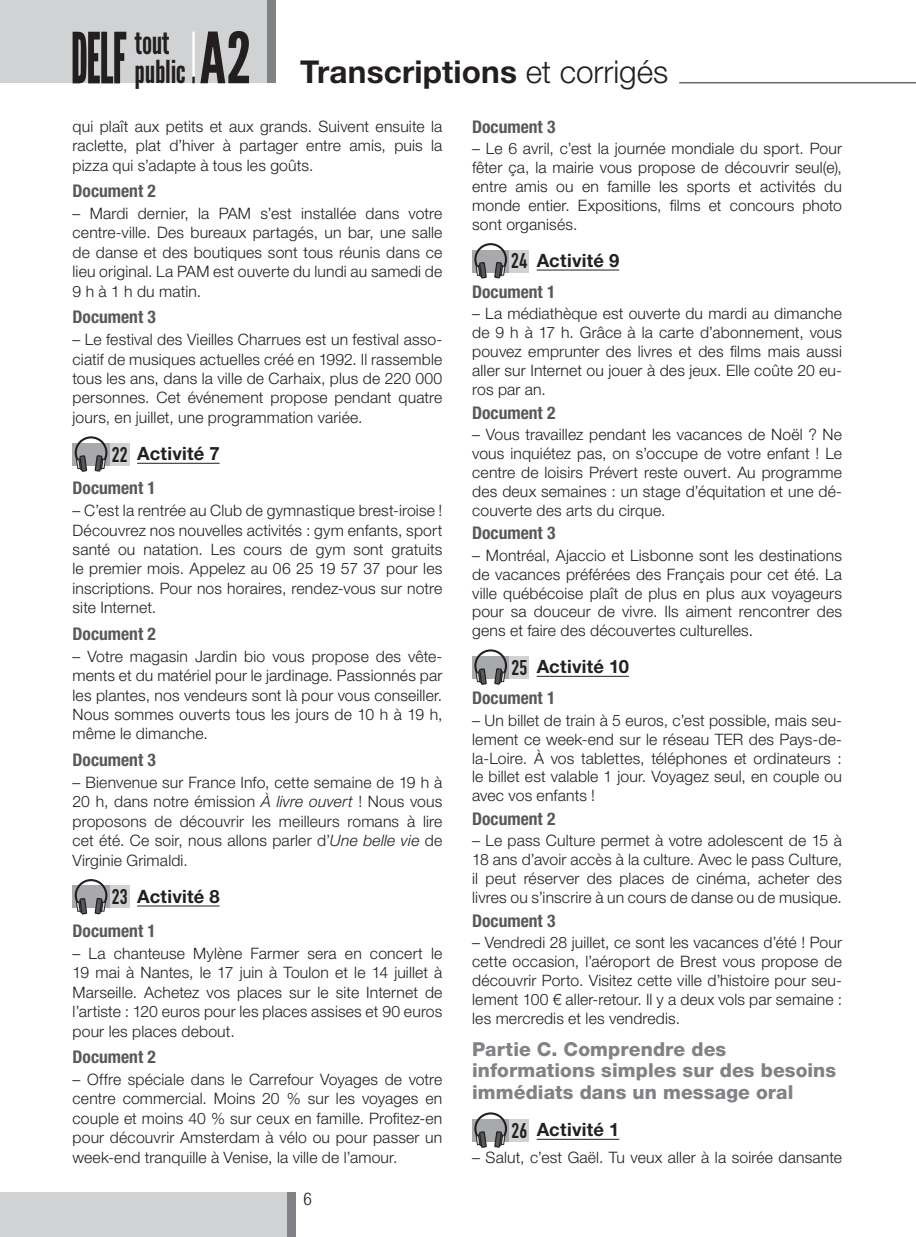
<style>
.page{position:relative;width:916px;height:1237px;background:#fff}
.page>*{position:absolute;margin:0;border:0;box-sizing:border-box;transform-origin:0 0}
.t1{font:70.35px "League Gothic";color:#231f20}
.t2{font:700 31.5px "Helvetica Neue LT Std";letter-spacing:.005em;color:#231f20}
.t3{font:31.5px/29.4px "League Gothic";letter-spacing:-.01em;color:#231f20}
._00-Piste_audio{font:21px "DIN Engschrift Std";letter-spacing:.01em;color:#231f20}
._01-Partie{font:800 19.25px/21.9px "Helvetica Neue LT Std";letter-spacing:.005em;color:#808285}
._01-Exercice-Activité-Titre{font:700 18.38px "Helvetica Neue LT Std";letter-spacing:.01em;color:#231f20}
._01-Document-Titre{font:700 condensed 17.5px "Helvetica Neue LT Std";color:#57585a}
.t4{font:300 condensed 17.5px "Helvetica Neue LT Std";color:#231f20}
._01-Texte_Just{font:300 15.75px/19.4px "Helvetica Neue LT Std";letter-spacing:.01em;color:#231f20;text-align:justify}
.s1{font-style:italic}
.s2{font-weight:300}
</style>
<div class="page">
<div style="left:0;top:0;width:267px;height:83px;background:#d1d2d4"></div>
<div style="left:267px;top:0;width:9px;height:83px;background:#808285"></div>
<hr style="left:192px;top:32px;width:3px;height:45px;background:#fff">
<svg style="left:192px;top:77px;width:3px;height:6px"></svg>
<div style="left:0;top:1192px;width:287px;height:44px;background:#d1d2d4"></div>
<div style="left:287px;top:1192px;width:9px;height:44px;background:#808285"></div>
<hr style="left:679px;top:82px;width:236px;height:1px;background:#231f20">
<svg style="left:73px;top:32px;width:53px;height:51px"></svg>
<hr style="left:137px;top:463px;width:82px;height:1px;background:#231f20">
<hr style="left:137px;top:905px;width:82px;height:1px;background:#231f20">
<svg style="left:73px;top:443px;width:37px;height:22px"></svg>
<div style="left:110px;top:443px;width:20px;height:22px;background:#d1d2d4"></div>
<svg style="left:75px;top:436px;width:32px;height:36px"></svg>
<svg style="left:73px;top:885px;width:37px;height:23px"></svg>
<div style="left:110px;top:885px;width:20px;height:23px;background:#d1d2d4"></div>
<svg style="left:75px;top:879px;width:32px;height:35px"></svg>
<hr style="left:536px;top:270px;width:83px;height:1px;background:#231f20">
<hr style="left:536px;top:676px;width:93px;height:1px;background:#231f20">
<hr style="left:536px;top:1138px;width:83px;height:1px;background:#231f20">
<div style="left:472px;top:250px;width:37px;height:22px;background:#a8a9ad"></div>
<div style="left:509px;top:250px;width:20px;height:22px;background:#d1d2d4"></div>
<svg style="left:474px;top:243px;width:33px;height:35px"></svg>
<div style="left:472px;top:656px;width:37px;height:22px;background:#a8a9ad"></div>
<div style="left:509px;top:656px;width:20px;height:22px;background:#d1d2d4"></div>
<svg style="left:474px;top:649px;width:33px;height:35px"></svg>
<div style="left:472px;top:1119px;width:37px;height:22px;background:#a8a9ad"></div>
<div style="left:509px;top:1119px;width:20px;height:22px;background:#d1d2d4"></div>
<svg style="left:474px;top:1112px;width:33px;height:35px"></svg>
<h1 class="t1" style="left:200px;top:16px;width:53px">A2</h1>
<h2 class="t3" style="left:135px;top:28px;width:53px">tout public</h2>
<p class="_01-Texte_Just" style="left:73px;top:116px;width:371px">qui plaît aux petits et aux grands. Suivent ensuite la raclette, plat d’hiver à partager entre amis, puis la pizza qui s’adapte à tous les goûts.</p>
<p class="_01-Document-Titre" style="left:73px;top:180px;width:85px">Document 2</p>
<p class="_01-Texte_Just" style="left:73px;top:203px;width:371px">– Mardi dernier, la PAM s’est installée dans votre centre-ville. Des bureaux partagés, un bar, une salle de danse et des boutiques sont tous réunis dans ce lieu original. La PAM est ouverte du lundi au samedi de 9 h à 1 h du matin.</p>
<p class="_01-Document-Titre" style="left:73px;top:306px;width:85px">Document 3</p>
<p class="_01-Texte_Just" style="left:73px;top:329px;width:371px">– Le festival des Vieilles Charrues est un festival asso&shy;ciatif de musiques actuelles créé en 1992. Il rassemble tous les ans, dans la ville de Carhaix, plus de 220 000 personnes. Cet événement propose pendant quatre jours, en juillet, une programmation variée.</p>
<p class="_01-Exercice-Activité-Titre" style="left:137px;top:442px;width:84px">Activité 7</p>
<p class="_01-Document-Titre" style="left:73px;top:477px;width:85px">Document 1</p>
<p class="_01-Texte_Just" style="left:73px;top:500px;width:371px">– C’est la rentrée au Club de gymnastique brest-iroise !<br>Découvrez nos nouvelles activités : gym enfants, sport santé ou natation. Les cours de gym sont gratuits le premier mois. Appelez au 06 25 19 57 37 pour les inscriptions. Pour nos horaires, rendez-vous sur notre site Internet.</p>
<p class="_01-Document-Titre" style="left:73px;top:623px;width:85px">Document 2</p>
<p class="_01-Texte_Just" style="left:73px;top:646px;width:371px">– Votre magasin Jardin bio vous propose des vête&shy;ments et du matériel pour le jardinage. Passionnés par les plantes, nos vendeurs sont là pour vous conseiller.<br>Nous sommes ouverts tous les jours de 10 h à 19 h, même le dimanche.</p>
<p class="_01-Document-Titre" style="left:73px;top:749px;width:85px">Document 3</p>
<p class="_01-Texte_Just" style="left:73px;top:772px;width:371px">– Bienvenue sur France Info, cette semaine de 19 h à 20 h, dans notre émission <span class="s1">À livre ouvert</span> ! Nous vous proposons de découvrir les meilleurs romans à lire cet été. Ce soir, nous allons parler d’<span class="s1">Une belle vie</span> de Virginie Grimaldi.</p>
<p class="_01-Exercice-Activité-Titre" style="left:137px;top:885px;width:84px">Activité 8</p>
<p class="_01-Document-Titre" style="left:73px;top:920px;width:85px">Document 1</p>
<p class="_01-Texte_Just" style="left:73px;top:943px;width:371px">– La chanteuse Mylène Farmer sera en concert le 19 mai à Nantes, le 17 juin à Toulon et le 14 juillet à Marseille. Achetez vos places sur le site Internet de l’artiste : 120 euros pour les places assises et 90 euros pour les places debout.</p>
<p class="_01-Document-Titre" style="left:73px;top:1046px;width:85px">Document 2</p>
<p class="_01-Texte_Just" style="left:73px;top:1069px;width:371px">– Offre spéciale dans le Carrefour Voyages de votre centre commercial. Moins 20 % sur les voyages en couple et moins 40 % sur ceux en famille. Profitez-en pour découvrir Amsterdam à vélo ou pour passer un week-end tranquille à Venise, la ville de l’amour.</p>
<h2 class="t2" style="left:300px;top:53px;width:369px">Transcriptions <span class="s2">et corrigés</span></h2>
<p class="_01-Document-Titre" style="left:472px;top:116px;width:85px">Document 3</p>
<p class="_01-Texte_Just" style="left:472px;top:139px;width:371px;line-height:18.9px">– Le 6 avril, c’est la journée mondiale du sport. Pour fêter ça, la mairie vous propose de découvrir seul(e), entre amis ou en famille les sports et activités du monde entier. Expositions, films et concours photo sont organisés.</p>
<p class="_01-Exercice-Activité-Titre" style="left:536px;top:249px;width:84px">Activité 9</p>
<p class="_01-Document-Titre" style="left:472px;top:281px;width:85px">Document 1</p>
<p class="_01-Texte_Just" style="left:472px;top:304px;width:371px;line-height:18.9px">– La médiathèque est ouverte du mardi au dimanche de 9 h à 17 h. Grâce à la carte d’abonnement, vous pouvez emprunter des livres et des films mais aussi aller sur Internet ou jouer à des jeux. Elle coûte 20 eu&shy;ros par an.</p>
<p class="_01-Document-Titre" style="left:472px;top:402px;width:85px">Document 2</p>
<p class="_01-Texte_Just" style="left:472px;top:424px;width:371px;line-height:18.9px">– Vous travaillez pendant les vacances de Noël ? Ne vous inquiétez pas, on s’occupe de votre enfant ! Le centre de loisirs Prévert reste ouvert. Au programme des deux semaines : un stage d’équitation et une dé&shy;couverte des arts du cirque.</p>
<p class="_01-Document-Titre" style="left:472px;top:522px;width:85px">Document 3</p>
<p class="_01-Texte_Just" style="left:472px;top:545px;width:371px;line-height:18.9px">– Montréal, Ajaccio et Lisbonne sont les destinations de vacances préférées des Français pour cet été. La ville québécoise plaît de plus en plus aux voyageurs pour sa douceur de vivre. Ils aiment rencontrer des gens et faire des découvertes culturelles.</p>
<p class="_01-Exercice-Activité-Titre" style="left:536px;top:655px;width:94px">Activité 10</p>
<p class="_01-Document-Titre" style="left:472px;top:687px;width:85px">Document 1</p>
<p class="_01-Texte_Just" style="left:472px;top:710px;width:371px;line-height:18.9px">– Un billet de train à 5 euros, c’est possible, mais seu&shy;lement ce week-end sur le réseau TER des Pays-de&shy;la-Loire. À vos tablettes, téléphones et ordinateurs : le billet est valable 1 jour. Voyagez seul, en couple ou avec vos enfants !</p>
<p class="_01-Document-Titre" style="left:472px;top:808px;width:85px">Document 2</p>
<p class="_01-Texte_Just" style="left:472px;top:831px;width:371px;line-height:18.9px">– Le pass Culture permet à votre adolescent de 15 à 18 ans d’avoir accès à la culture. Avec le pass Culture, il peut réserver des places de cinéma, acheter des livres ou s’inscrire à un cours de danse ou de musique.</p>
<p class="_01-Document-Titre" style="left:472px;top:909px;width:85px">Document 3</p>
<p class="_01-Texte_Just" style="left:472px;top:932px;width:371px;line-height:18.9px">– Vendredi 28 juillet, ce sont les vacances d’été ! Pour cette occasion, l’aéroport de Brest vous propose de découvrir Porto. Visitez cette ville d’histoire pour seu&shy;lement 100 € aller-retour. Il y a deux vols par semaine : les mercredis et les vendredis.</p>
<p class="_01-Partie" style="left:472px;top:1037px;width:365px">Partie C. Comprendre des informations simples sur des besoins immédiats dans un message oral</p>
<p class="_01-Exercice-Activité-Titre" style="left:536px;top:1118px;width:84px">Activité 1</p>
<p class="_01-Texte_Just" style="left:472px;top:1147px;width:371px">– Salut, c’est Gaël. Tu veux aller à la soirée dansante</p>
<p class="_00-Piste_audio" style="left:511px;top:248px;width:18px">24</p>
<p class="_00-Piste_audio" style="left:112px;top:442px;width:17px">22</p>
<p class="_00-Piste_audio" style="left:511px;top:655px;width:17px">25</p>
<p class="_00-Piste_audio" style="left:112px;top:884px;width:17px">23</p>
<p class="_00-Piste_audio" style="left:511px;top:1117px;width:17px">26</p>
<p class="t4" style="left:303px;top:1188px;width:10px">6</p>
</div>
